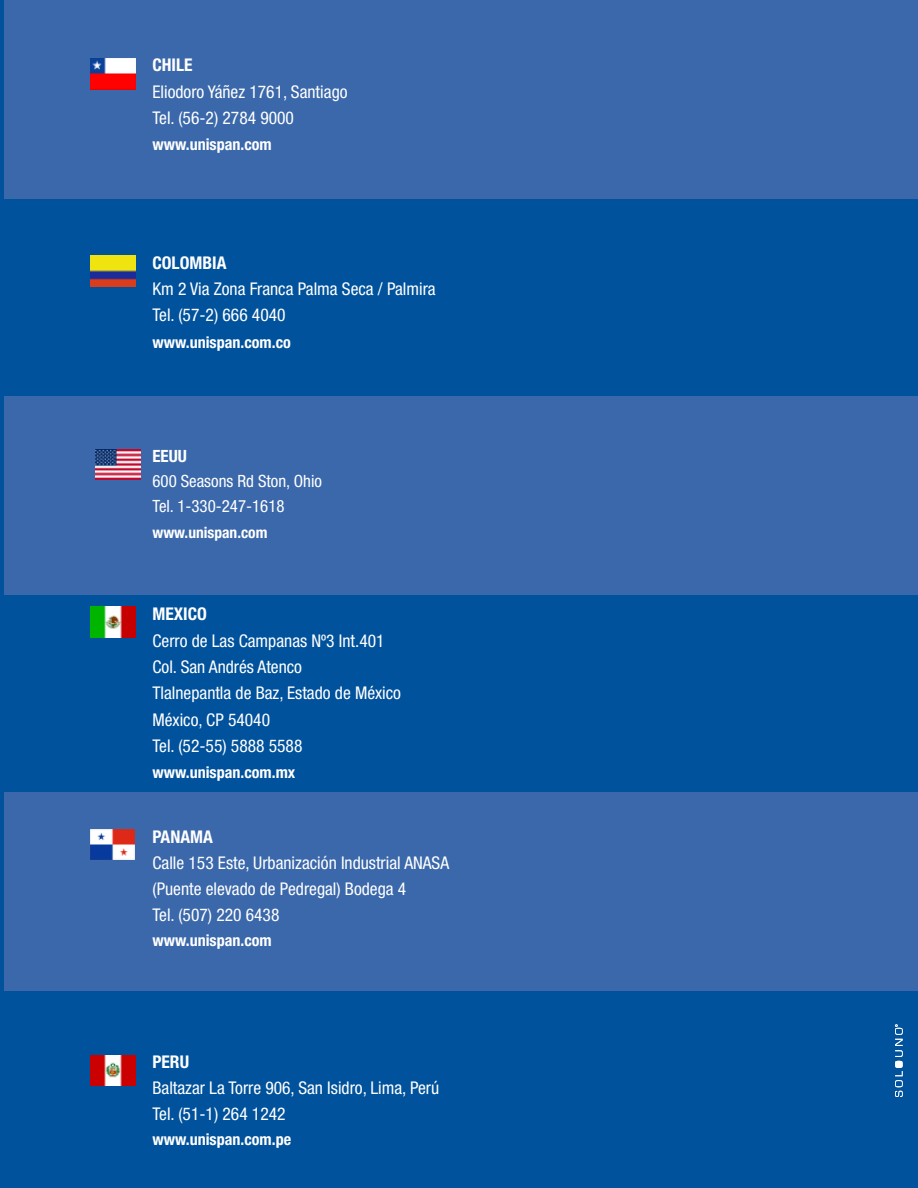
<style>
.page{position:relative;width:918px;height:1188px;background:#00529c}
.page>*{position:absolute;margin:0;border:0;box-sizing:border-box;transform-origin:0 0}
.t1{font:condensed 17.55px/26.2px "Helvetica Neue LT Std";color:#fff}
.t2{font:700 condensed 17.55px "Helvetica Neue LT Std";color:#fff}
.t3{font:condensed 16.95px/25.3px "Helvetica Neue LT Std";color:#fff}
.t4{font:700 condensed 16.95px "Helvetica Neue LT Std";color:#fff}
.t5{font:700 condensed 16.05px "Helvetica Neue LT Std";color:#fff}
.t6{font:700 condensed 15.45px "Helvetica Neue LT Std";color:#fff}
</style>
<div class="page">
<svg style="left:895px;top:1025px;width:8px;height:72px"></svg>
<div style="left:4px;top:1px;width:914px;height:198px;background:#3a68aa"></div>
<div style="left:4px;top:793px;width:914px;height:198px;background:#3a68aa"></div>
<div style="left:4px;top:397px;width:914px;height:198px;background:#3a68aa"></div>
<img style="left:91px;top:830px;width:44px;height:29px">
<img style="left:91px;top:607px;width:45px;height:30px">
<img style="left:91px;top:256px;width:45px;height:30px">
<img style="left:91px;top:1055px;width:45px;height:31px">
<img style="left:91px;top:59px;width:45px;height:30px">
<img style="left:95px;top:449px;width:46px;height:30px">
<p class="t2" style="left:152px;top:54px;width:42px">CHILE</p>
<p class="t1" style="left:152px;top:78px;width:197px">Eliodoro Yáñez 1761, Santiago<br>Tel. (56-2) 2784 9000</p>
<p class="t5" style="left:152px;top:135px;width:121px">www.unispan.com</p>
<p class="t2" style="left:152px;top:252px;width:76px">COLOMBIA</p>
<p class="t1" style="left:152px;top:276px;width:285px">Km 2 Via Zona Franca Palma Seca / Palmira<br>Tel. (57-2) 666 4040</p>
<p class="t5" style="left:152px;top:332px;width:140px">www.unispan.com.co</p>
<p class="t4" style="left:152px;top:445px;width:36px">EEUU</p>
<p class="t3" style="left:152px;top:468px;width:171px">600 Seasons Rd Ston, Ohio<br>Tel. 1-330-247-1618</p>
<p class="t6" style="left:152px;top:523px;width:117px">www.unispan.com</p>
<p class="t2" style="left:152px;top:603px;width:56px">MEXICO</p>
<p class="t1" style="left:152px;top:627px;width:250px">Cerro de Las Campanas Nº3 Int.401<br>Col. San Andrés Atenco<br>Tlalnepantla de Baz, Estado de México<br>México, CP 54040<br>Tel. (52-55) 5888 5588</p>
<p class="t5" style="left:152px;top:763px;width:144px">www.unispan.com.mx</p>
<p class="t2" style="left:152px;top:826px;width:62px">PANAMA</p>
<p class="t1" style="left:152px;top:849px;width:298px">Calle 153 Este, Urbanización Industrial ANASA (Puente elevado de Pedregal) Bodega 4<br>Tel. (507) 220 6438</p>
<p class="t5" style="left:152px;top:930px;width:121px">www.unispan.com</p>
<p class="t2" style="left:152px;top:1051px;width:38px">PERU</p>
<p class="t1" style="left:152px;top:1075px;width:288px">Baltazar La Torre 906, San Isidro, Lima, Perú<br>Tel. (51-1) 264 1242</p>
<p class="t5" style="left:152px;top:1129px;width:140px">www.unispan.com.pe</p>
</div>
